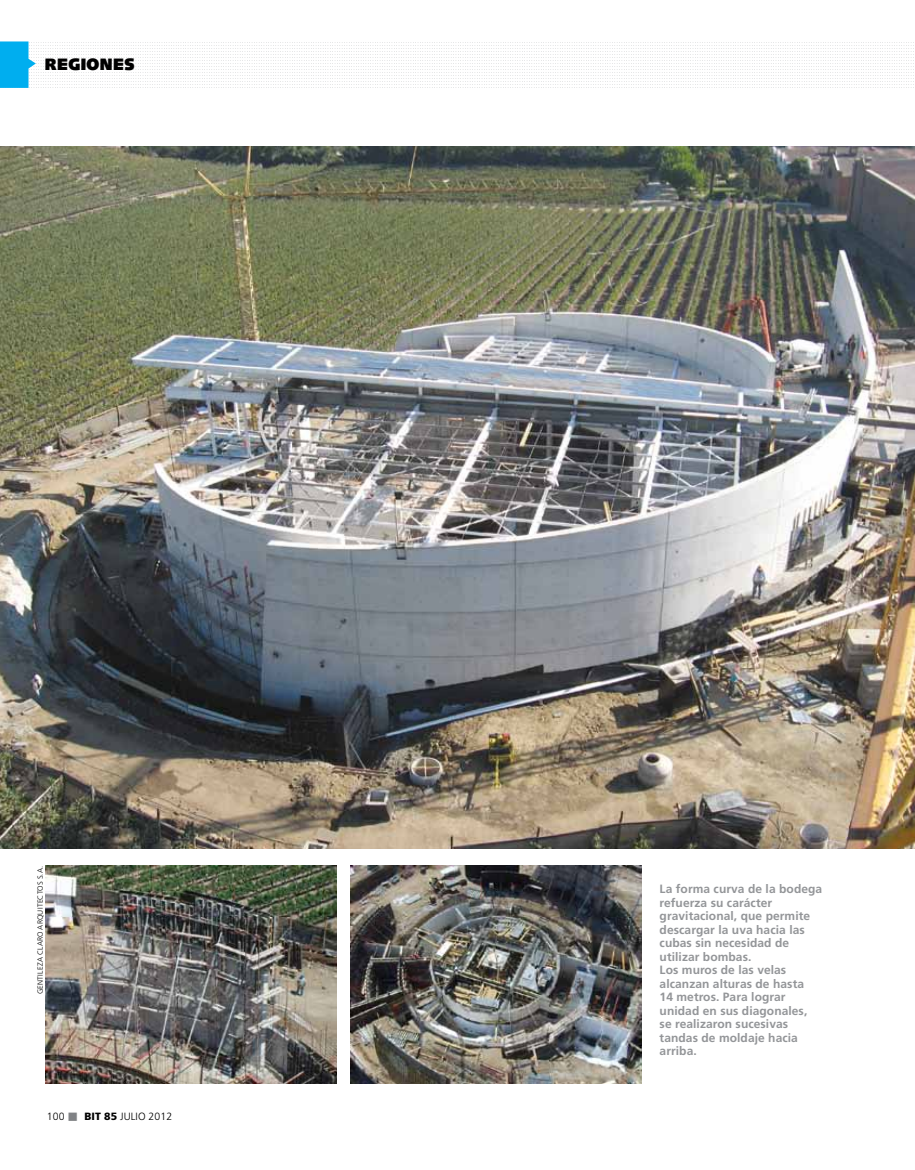
<style>
.page{position:relative;width:915px;height:1170px;background:#fff}
.page>*{position:absolute;margin:0;border:0;box-sizing:border-box;transform-origin:0 0}
.t1{font:900 16.5px "Syntax";letter-spacing:.02em;color:#000}
.t2{font:700 12px/13.5px "Frutiger";letter-spacing:.005em;color:#939598}
.t3{font:300 10.5px "Frutiger";letter-spacing:.005em;color:#000}
.t4{font:300 7.5px "Frutiger";letter-spacing:.025em;color:#000}
.s1{color:#808285}
.s2{font-weight:900}
</style>
<div class="page">
<svg style="left:0;top:41px;width:912px;height:47px"></svg>
<img style="left:0;top:146px;width:914px;height:702px">
<img style="left:350px;top:865px;width:291px;height:218px">
<img style="left:46px;top:865px;width:290px;height:218px">
<h1 class="t1" style="left:45px;top:54px;width:91px">REGIONES</h1>
<p class="t4" style="left:36px;top:994px;width:130px;rotate:-90deg">GENTILEZA Claro Arquitectos S.A.</p>
<p class="t3" style="left:47px;top:1110px;width:127px">100 <span class="s1">■</span> <span class="s2">BIT 85</span> julio 2012</p>
<p class="t2" style="left:659px;top:882px;width:164px">La forma curva de la bodega refuerza su carácter gravitacional, que permite descargar la uva hacia las cubas sin necesidad de utilizar bombas.<br>Los muros de las velas alcanzan alturas de hasta<br>14 metros. Para lograr unidad en sus diagonales, se realizaron sucesivas tandas de moldaje hacia arriba.</p>
</div>
